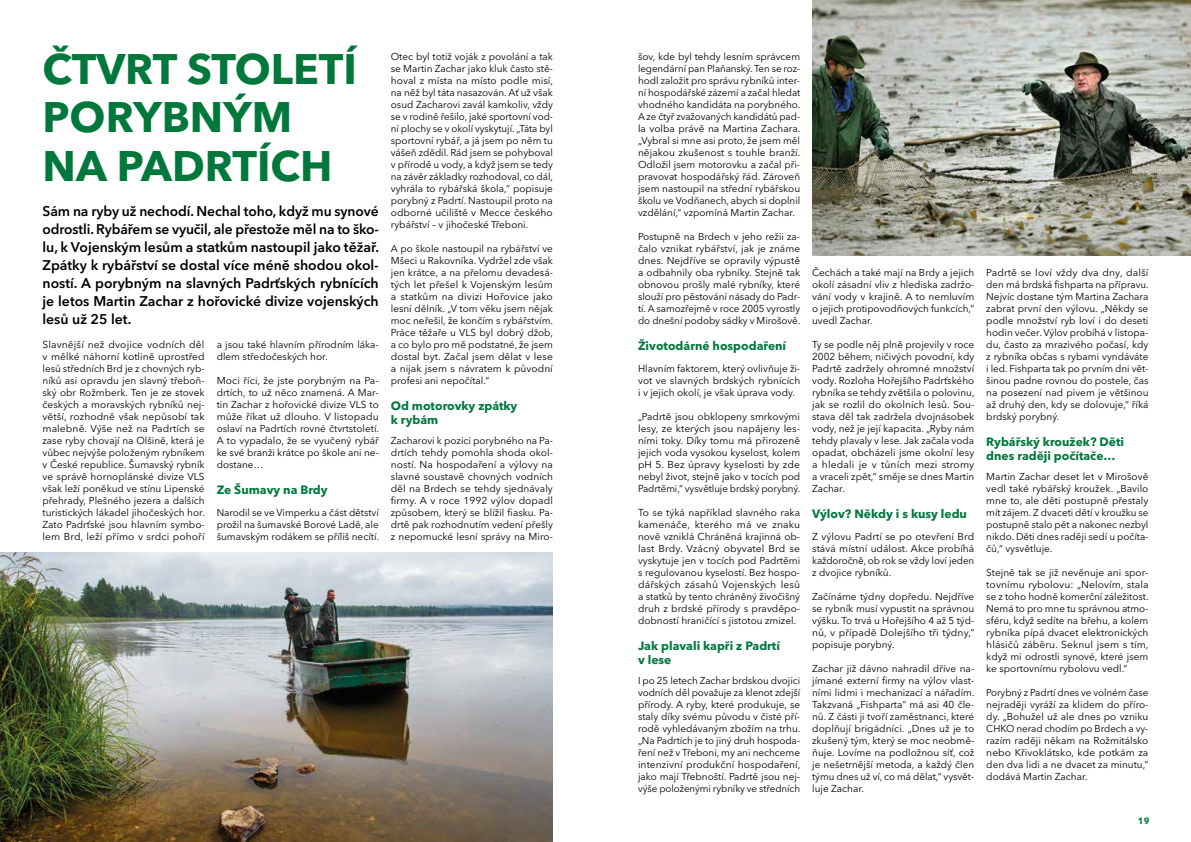
<style>
.page{position:relative;width:1191px;height:842px;background:#fff}
.page>*{position:absolute;margin:0;border:0;box-sizing:border-box;transform-origin:0 0}
.t1{font:700 42.3px/48.4px "Avenir Next LT Pro";color:#00783c}
.t2{font:600 14px/18px "Avenir Next LT Pro";color:#000;text-align:justify}
.t3{font:700 12px/14px "Avenir Next LT Pro";color:#00783c}
.t4{font:10px/12px "Avenir Next LT Pro";color:#000;text-align:justify}
.t5{font:700 9px "Avenir Next LT Pro";color:#00783c}
</style>
<div class="page">
<img style="left:812px;top:0;width:379px;height:255px">
<img style="left:0;top:552px;width:553px;height:290px">
<h1 class="t1" style="left:43px;top:45px;width:316px">ČTVRT STOLETÍ<br>PORYBNÝM<br>NA PADRTÍCH</h1>
<p class="t2" style="left:43px;top:202px;width:338px">Sám na ryby už nechodí. Nechal toho, když mu synové odrostli. Rybářem se vyučil, ale přestože měl na to ško&shy;lu, k Vojenským lesům a statkům nastoupil jako těžař.<br>Zpátky k rybářství se dostal více méně shodou okol&shy;ností. A porybným na slavných Padrťských rybnících je letos Martin Zachar z hořovické divize vojenských lesů už 25 let.</p>
<p class="t4" style="left:43px;top:338px;width:164px">Slavnější než dvojice vodních děl v mělké náhorní kotlině uprostřed lesů středních Brd je z chovných ryb&shy;níků asi opravdu jen slavný třeboň&shy;ský obr Rožmberk. Ten je ze stovek českých a moravských rybníků nej&shy;větší, rozhodně však nepůsobí tak malebně. Výše než na Padrtích se zase ryby chovají na Olšině, která je vůbec nejvýše položeným rybníkem v České republice. Šumavský rybník ve správě hornoplánské divize VLS však leží poněkud ve stínu Lipenské přehrady, Plešného jezera a dalších turistických lákadel jihočeských hor.<br>Zato Padrťské jsou hlavním symbo&shy;lem Brd, leží přímo v srdci pohoří</p>
<p class="t4" style="left:217px;top:338px;width:164px">a jsou také hlavním přírodním láka&shy;dlem středočeských hor.</p>
<p class="t4" style="left:217px;top:374px;width:164px">Moci říci, že jste porybným na Pa&shy;drtích, to už něco znamená. A Mar&shy;tin Zachar z hořovické divize VLS to může říkat už dlouho. V listopadu oslaví na Padrtích rovné čtvrtstoletí.<br>A to vypadalo, že se vyučený rybář ke své branži krátce po škole ani ne&shy;dostane…</p>
<p class="t3" style="left:217px;top:483px;width:112px">Ze Šumavy na Brdy</p>
<p class="t4" style="left:217px;top:506px;width:164px">Narodil se ve Vimperku a část dětství prožil na šumavské Borové Ladě, ale šumavským rodákem se příliš necítí.</p>
<p class="t4" style="left:391px;top:50px;width:164px">Otec byl totiž voják z povolání a tak se Martin Zachar jako kluk často stě&shy;hoval z místa na místo podle misí, na něž byl táta nasazován. Ať už však osud Zacharovi zavál kamkoliv, vždy se v rodině řešilo, jaké sportovní vod&shy;ní plochy se v okolí vyskytují. „Táta byl sportovní rybář, a já jsem po něm tu vášeň zdědil. Rád jsem se pohyboval v přírodě u vody, a když jsem se tedy na závěr základky rozhodoval, co dál, vyhrála to rybářská škola,“ popisuje porybný z Padrtí. Nastoupil proto na odborné učiliště v Mecce českého rybářství – v jihočeské Třeboni.</p>
<p class="t4" style="left:391px;top:242px;width:164px">A po škole nastoupil na rybářství ve Mšeci u Rakovníka. Vydržel zde však jen krátce, a na přelomu devadesá&shy;tých let přešel k Vojenským lesům a statkům na divizi Hořovice jako lesní dělník. „V tom věku jsem nějak moc neřešil, že končím s rybářstvím.<br>Práce těžaře u VLS byl dobrý džob, a co bylo pro mě podstatné, že jsem dostal byt. Začal jsem dělat v lese a nijak jsem s návratem k původní profesi ani nepočítal.“</p>
<p class="t3" style="left:391px;top:399px;width:128px">Od motorovky zpátky k rybám</p>
<p class="t4" style="left:391px;top:434px;width:164px">Zacharovi k pozici porybného na Pa&shy;drtích tehdy pomohla shoda okol&shy;ností. Na hospodaření a výlovy na slavné soustavě chovných vodních děl na Brdech se tehdy sjednávaly firmy. A v roce 1992 výlov dopadl způsobem, který se blížil fiasku. Pa&shy;drtě pak rozhodnutím vedení přešly z nepomucké lesní správy na Miro-</p>
<p class="t4" style="left:638px;top:50px;width:164px">šov, kde byl tehdy lesním správcem legendární pan Plaňanský. Ten se roz&shy;hodl založit pro správu rybníků inter&shy;ní hospodářské zázemí a začal hledat vhodného kandidáta na porybného.<br>A ze čtyř zvažovaných kandidátů pad&shy;la volba právě na Martina Zachara. „Vybral si mne asi proto, že jsem měl nějakou zkušenost s touhle branží.<br>Odložil jsem motorovku a začal při&shy;pravovat hospodářský řád. Zároveň jsem nastoupil na střední rybářskou školu ve Vodňanech, abych si doplnil vzdělání,“ vzpomíná Martin Zachar.</p>
<p class="t4" style="left:638px;top:230px;width:164px">Postupně na Brdech v jeho režii za&shy;čalo vznikat rybářství, jak je známe dnes. Nejdříve se opravily výpustě a odbahnily oba rybníky. Stejně tak obnovou prošly malé rybníky, které slouží pro pěstování násady do Padr&shy;tí. A samozřejmě v roce 2005 vyrostly do dnešní podoby sádky v Mirošově.</p>
<p class="t3" style="left:638px;top:339px;width:150px">Životodárné hospodaření</p>
<p class="t4" style="left:638px;top:362px;width:164px">Hlavním faktorem, který ovlivňuje ži&shy;vot ve slavných brdských rybnících i v jejich okolí, je však úprava vody.</p>
<p class="t4" style="left:638px;top:410px;width:164px">„Padrtě jsou obklopeny smrkovými lesy, ze kterých jsou napájeny les&shy;ními toky. Díky tomu má přirozeně jejich voda vysokou kyselost, kolem pH 5. Bez úpravy kyselosti by zde nebyl život, stejně jako v tocích pod Padrtěmi,“ vysvětluje brdský porybný.</p>
<p class="t4" style="left:638px;top:506px;width:164px">To se týká například slavného raka kamenáče, kterého má ve znaku nově vzniklá Chráněná krajinná ob&shy;last Brdy. Vzácný obyvatel Brd se vyskytuje jen v tocích pod Padrtěmi s regulovanou kyselostí. Bez hospo&shy;dářských zásahů Vojenských lesů a statků by tento chráněný živočišný druh z brdské přírody s pravděpo&shy;dobností hraničící s jistotou zmizel.</p>
<p class="t3" style="left:638px;top:639px;width:143px">Jak plavali kapři z Padrtí v lese</p>
<p class="t4" style="left:638px;top:674px;width:164px">I po 25 letech Zachar brdskou dvojici vodních děl považuje za klenot zdejší přírody. A ryby, které produkuje, se staly díky svému původu v čisté pří&shy;rodě vyhledávaným zbožím na trhu. „Na Padrtích je to jiný druh hospoda&shy;ření než v Třeboni, my ani nechceme intenzivní produkční hospodaření, jako mají Třebnoští. Padrtě jsou nej&shy;výše položenými rybníky ve středních</p>
<p class="t4" style="left:812px;top:266px;width:164px">Čechách a také mají na Brdy a jejich okolí zásadní vliv z hlediska zadržo&shy;vání vody v krajině. A to nemluvím o jejich protipovodňových funkcích,“ uvedl Zachar.</p>
<p class="t4" style="left:812px;top:338px;width:164px">Ty se podle něj plně projevily v roce 2002 během, ničivých povodní, kdy Padrtě zadržely ohromné množství vody. Rozloha Hořejšího Padrťského rybníka se tehdy zvětšila o polovinu, jak se rozlil do okolních lesů. Sou&shy;stava děl tak zadržela dvojnásobek vody, než je její kapacita. „Ryby nám tehdy plavaly v lese. Jak začala voda opadat, obcházeli jsme okolní lesy a hledali je v tůních mezi stromy a vraceli zpět,“ směje se dnes Martin Zachar.</p>
<p class="t3" style="left:812px;top:507px;width:156px">Výlov? Někdy i s kusy ledu</p>
<p class="t4" style="left:812px;top:530px;width:164px">Z výlovu Padrtí se po otevření Brd stává místní událost. Akce probíhá každoročně, ob rok se vždy loví jeden z dvojice rybníků.</p>
<p class="t4" style="left:812px;top:590px;width:164px">Začínáme týdny dopředu. Nejdříve se rybník musí vypustit na správnou výšku. To trvá u Hořejšího 4 až 5 týd&shy;nů, v případě Dolejšího tři týdny,“ popisuje porybný.</p>
<p class="t4" style="left:812px;top:662px;width:164px">Zachar již dávno nahradil dříve na&shy;jímané externí firmy na výlov vlast&shy;ními lidmi i mechanizací a nářadím.<br>Takzvaná „Fishparta“ má asi 40 čle&shy;nů. Z části ji tvoří zaměstnanci, které doplňují brigádníci. „Dnes už je to zkušený tým, který se moc neobmě&shy;ňuje. Lovíme na podložnou síť, což je nešetrnější metoda, a každý člen týmu dnes už ví, co má dělat,“ vysvět&shy;luje Zachar.</p>
<p class="t4" style="left:986px;top:266px;width:164px">Padrtě se loví vždy dva dny, další den má brdská fishparta na přípravu.<br>Nejvíc dostane tým Martina Zachara zabrat první den výlovu. „Někdy se podle množství ryb loví i do deseti hodin večer. Výlov probíhá v listopa&shy;du, často za mrazivého počasí, kdy z rybníka občas s rybami vyndáváte i led. Fishparta tak po prvním dni vět&shy;šinou padne rovnou do postele, čas na posezení nad pivem je většinou až druhý den, kdy se dolovuje,“ říká brdský porybný.</p>
<p class="t3" style="left:986px;top:435px;width:139px">Rybářský kroužek? Děti dnes raději počítače…</p>
<p class="t4" style="left:986px;top:470px;width:164px">Martin Zachar deset let v Mirošově vedl také rybářský kroužek. „Bavilo mne to, ale děti postupně přestaly mít zájem. Z dvaceti dětí v kroužku se postupně stalo pět a nakonec nezbyl nikdo. Děti dnes raději sedí u počíta&shy;čů,“ vysvětluje.</p>
<p class="t4" style="left:986px;top:566px;width:164px">Stejně tak se již nevěnuje ani spor&shy;tovnímu rybolovu: „Nelovím, stala se z toho hodně komerční záležitost.<br>Nemá to pro mne tu správnou atmo&shy;sféru, když sedíte na břehu, a kolem rybníka pípá dvacet elektronických hlásičů záběru. Seknul jsem s tím, když mi odrostli synové, které jsem ke sportovnímu rybolovu vedl.“</p>
<p class="t4" style="left:986px;top:686px;width:164px">Porybný z Padrtí dnes ve volném čase nejraději vyráží za klidem do příro&shy;dy. „Bohužel už ale dnes po vzniku CHKO nerad chodím po Brdech a vy&shy;razím raději někam na Rožmitálsko nebo Křivoklátsko, kde potkám za den dva lidi a ne dvacet za minutu,“ dodává Martin Zachar.</p>
<p class="t5" style="left:1137px;top:816px;width:13px">19</p>
</div>
